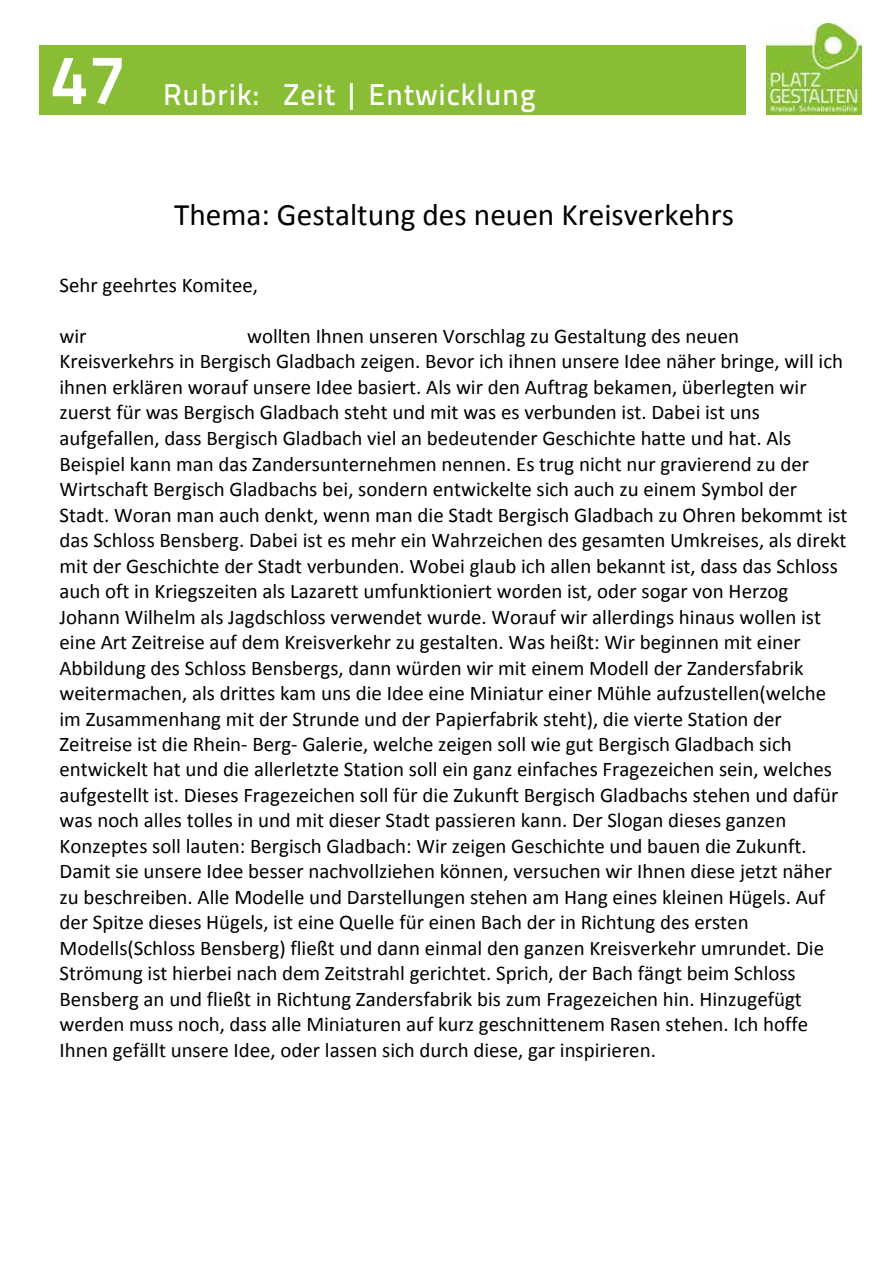
<style>
.page{position:relative;width:893px;height:1263px;background:#fff}
.page>*{position:absolute;margin:0;border:0;box-sizing:border-box;transform-origin:0 0}
.t1{font:69px "Titillium Text 22 L 800 wt";color:#fff}
.t2{font:31.35px "Calibri";color:#000}
.t3{font:30px "Titillium Text 22 L 600 wt";letter-spacing:.025em;color:#fff}
.t4{font:20.85px/25.5px "Calibri";color:#000}
</style>
<div class="page">
<img style="left:766px;top:23px;width:96px;height:92px">
<div style="left:39px;top:45px;width:707px;height:70px;background:#88bd35"></div>
<h1 class="t1" style="left:51px;top:26px;width:76px">47</h1>
<h3 class="t3" style="left:163px;top:71px;width:374px">Rubrik: Zeit | Entwicklung</h3>
<h2 class="t2" style="left:174px;top:195px;width:561px">Thema: Gestaltung des neuen Kreisverkehrs</h2>
<p class="t4" style="left:60px;top:271px;width:200px">Sehr geehrtes Komitee,</p>
<p class="t4" style="left:60px;top:322px;width:790px">wir als Gruppe der 9b wollten Ihnen unseren Vorschlag zu Gestaltung des neuen Kreisverkehrs in Bergisch Gladbach zeigen. Bevor ich ihnen unsere Idee näher bringe, will ich ihnen erklären worauf unsere Idee basiert. Als wir den Auftrag bekamen, überlegten wir zuerst für was Bergisch Gladbach steht und mit was es verbunden ist. Dabei ist uns aufgefallen, dass Bergisch Gladbach viel an bedeutender Geschichte hatte und hat. Als Beispiel kann man das Zandersunternehmen nennen. Es trug nicht nur gravierend zu der Wirtschaft Bergisch Gladbachs bei, sondern entwickelte sich auch zu einem Symbol der Stadt. Woran man auch denkt, wenn man die Stadt Bergisch Gladbach zu Ohren bekommt ist das Schloss Bensberg. Dabei ist es mehr ein Wahrzeichen des gesamten Umkreises, als direkt mit der Geschichte der Stadt verbunden. Wobei glaub ich allen bekannt ist, dass das Schloss auch oft in Kriegszeiten als Lazarett umfunktioniert worden ist, oder sogar von Herzog Johann Wilhelm als Jagdschloss verwendet wurde. Worauf wir allerdings hinaus wollen ist eine Art Zeitreise auf dem Kreisverkehr zu gestalten. Was heißt: Wir beginnen mit einer Abbildung des Schloss Bensbergs, dann würden wir mit einem Modell der Zandersfabrik weitermachen, als drittes kam uns die Idee eine Miniatur einer Mühle aufzustellen(welche im Zusammenhang mit der Strunde und der Papierfabrik steht), die vierte Station der Zeitreise ist die Rhein- Berg- Galerie, welche zeigen soll wie gut Bergisch Gladbach sich entwickelt hat und die allerletzte Station soll ein ganz einfaches Fragezeichen sein, welches aufgestellt ist. Dieses Fragezeichen soll für die Zukunft Bergisch Gladbachs stehen und dafür was noch alles tolles in und mit dieser Stadt passieren kann. Der Slogan dieses ganzen Konzeptes soll lauten: Bergisch Gladbach: Wir zeigen Geschichte und bauen die Zukunft.<br>Damit sie unsere Idee besser nachvollziehen können, versuchen wir Ihnen diese jetzt näher zu beschreiben. Alle Modelle und Darstellungen stehen am Hang eines kleinen Hügels. Auf der Spitze dieses Hügels, ist eine Quelle für einen Bach der in Richtung des ersten Modells(Schloss Bensberg) fließt und dann einmal den ganzen Kreisverkehr umrundet. Die Strömung ist hierbei nach dem Zeitstrahl gerichtet. Sprich, der Bach fängt beim Schloss Bensberg an und fließt in Richtung Zandersfabrik bis zum Fragezeichen hin. Hinzugefügt werden muss noch, dass alle Miniaturen auf kurz geschnittenem Rasen stehen. Ich hoffe Ihnen gefällt unsere Idee, oder lassen sich durch diese, gar inspirieren.</p>
</div>
